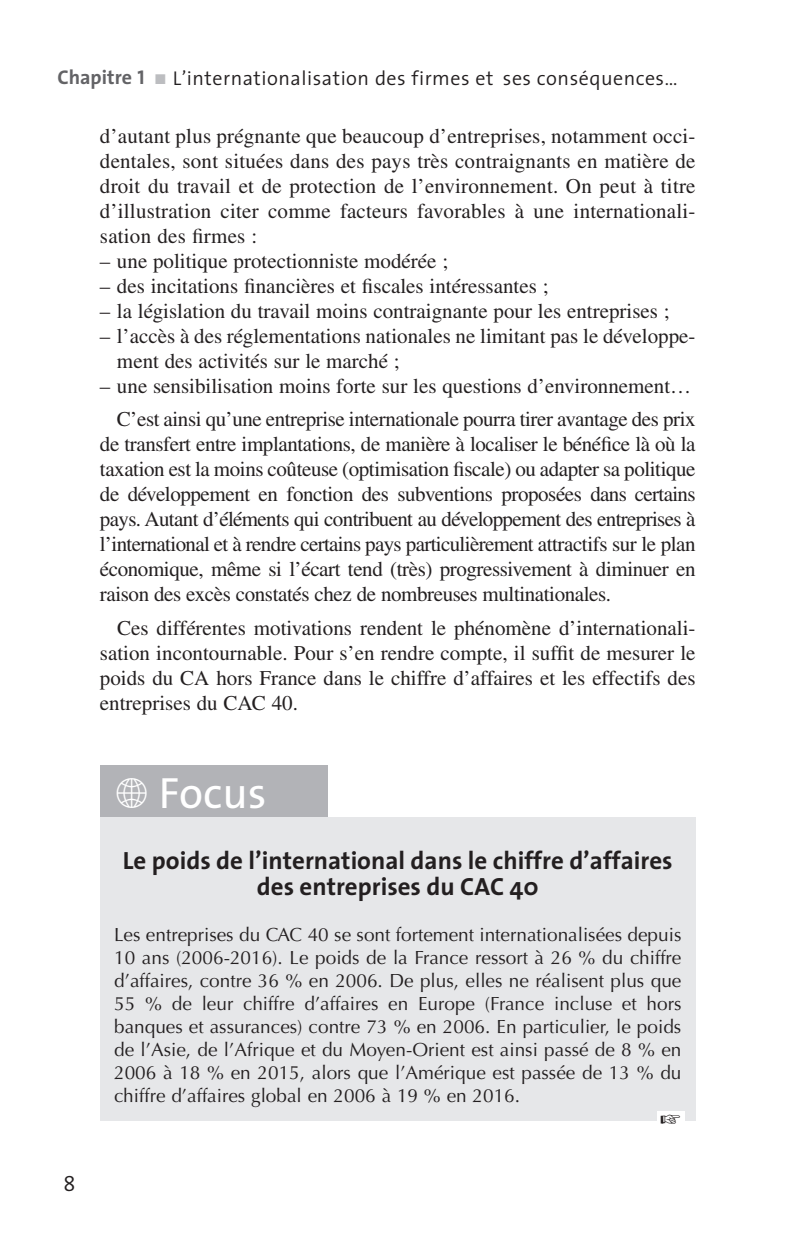
<style>
.page{position:relative;width:794px;height:1248px;background:#fff}
.page>*{position:absolute;margin:0;border:0;box-sizing:border-box;transform-origin:0 0}
.t1{font:44px "The Sans";color:#fff}
.t2{font:700 25px/26px "The Sans";color:#231f20;text-align:center}
.t3{font:22px "The Sans Semi Light Caps";color:#231f20}
.t4{font:21px/25px "Times LT Std";color:#231f20;text-align:justify}
.t5{font:300 20px "The Sans";letter-spacing:.025em;color:#231f20}
.t6{font:19px/23px "Optima LT Std";color:#231f20;text-align:justify}
.s1{font-weight:700;color:#636366}
.s2{font-family:"The Sans Bold Caps";font-weight:400;color:#636366}
.s3{color:#bcbdc0}
.s4{font-family:"Carta"}
</style>
<div class="page">
<div style="left:100px;top:764px;width:228px;height:59px;background:#b2b3b7"></div>
<div style="left:100px;top:817px;width:595px;height:96px;background:#e6e7e9"></div>
<div style="left:100px;top:912px;width:595px;height:207px;background:#e6e7e9"></div>
<div style="left:657px;top:1110px;width:27px;height:18px;background:#fff"></div>
<p class="t5" style="left:57px;top:61px;width:621px"><span class="s1">Chapitre</span> <span class="s2">1</span> <span class="s3">■</span> L’internationalisation des firmes et ses conséquences…</p>
<p class="t4" style="left:100px;top:123px;width:597px">d’autant plus prégnante que beaucoup d’entreprises, notamment occi&shy;dentales, sont situées dans des pays très contraignants en matière de droit du travail et de protection de l’environnement. On peut à titre d’illustration citer comme facteurs favorables à une internationali&shy;sation des firmes :</p>
<p class="t4" style="left:100px;top:248px;width:350px">– une politique protectionniste modérée ;</p>
<p class="t4" style="left:100px;top:273px;width:450px">– des incitations financières et fiscales intéressantes ;</p>
<p class="t4" style="left:100px;top:298px;width:571px">– la législation du travail moins contraignante pour les entreprises ;</p>
<p class="t4" style="left:117px;top:323px;width:580px;text-indent:-17px">– l’accès à des réglementations nationales ne limitant pas le développe&shy;ment des activités sur le marché ;</p>
<p class="t4" style="left:100px;top:369px;width:597px;line-height:33.4px;text-align:right">– une sensibilisation moins forte sur les questions d’environnement…<br>C’est ainsi qu’une entreprise internationale pourra tirer avantage des prix</p>
<p class="t4" style="left:100px;top:431px;width:597px">de transfert entre implantations, de manière à localiser le bénéfice là où la taxation est la moins coûteuse (optimisation fiscale) ou adapter sa politique de développement en fonction des subventions proposées dans certains pays. Autant d’éléments qui contribuent au développement des entreprises à l’international et à rendre certains pays particulièrement attractifs sur le plan économique, même si l’écart tend (très) progressivement à diminuer en raison des excès constatés chez de nombreuses multinationales.</p>
<p class="t4" style="left:100px;top:615px;width:597px;text-indent:17px">Ces différentes motivations rendent le phénomène d’internationali&shy;sation incontournable. Pour s’en rendre compte, il suffit de mesurer le poids du CA hors France dans le chiffre d’affaires et les effectifs des entreprises du CAC 40.</p>
<h1 class="t1" style="left:115px;top:756px;width:152px"><span class="s4">c</span> Focus</h1>
<p class="t3" style="left:64px;top:1164px;width:14px">8</p>
<p class="t2" style="left:123px;top:847px;width:551px">Le poids de l’international dans le chiffre d’affaires des entreprises du CAC 40</p>
<p class="t6" style="left:114px;top:923px;width:568px">Les entreprises du CAC 40 se sont fortement internationalisées depuis 10 ans (2006-2016). Le poids de la France ressort à 26 % du chiffre d’affaires, contre 36 % en 2006. De plus, elles ne réalisent plus que 55 % de leur chiffre d’affaires en Europe (France incluse et hors banques et assurances) contre 73 % en 2006. En particulier, le poids de l’Asie, de l’Afrique et du Moyen-Orient est ainsi passé de 8 % en 2006 à 18 % en 2015, alors que l’Amérique est passée de 13 % du chiffre d’affaires global en 2006 à 19 % en 2016.</p>
</div>
